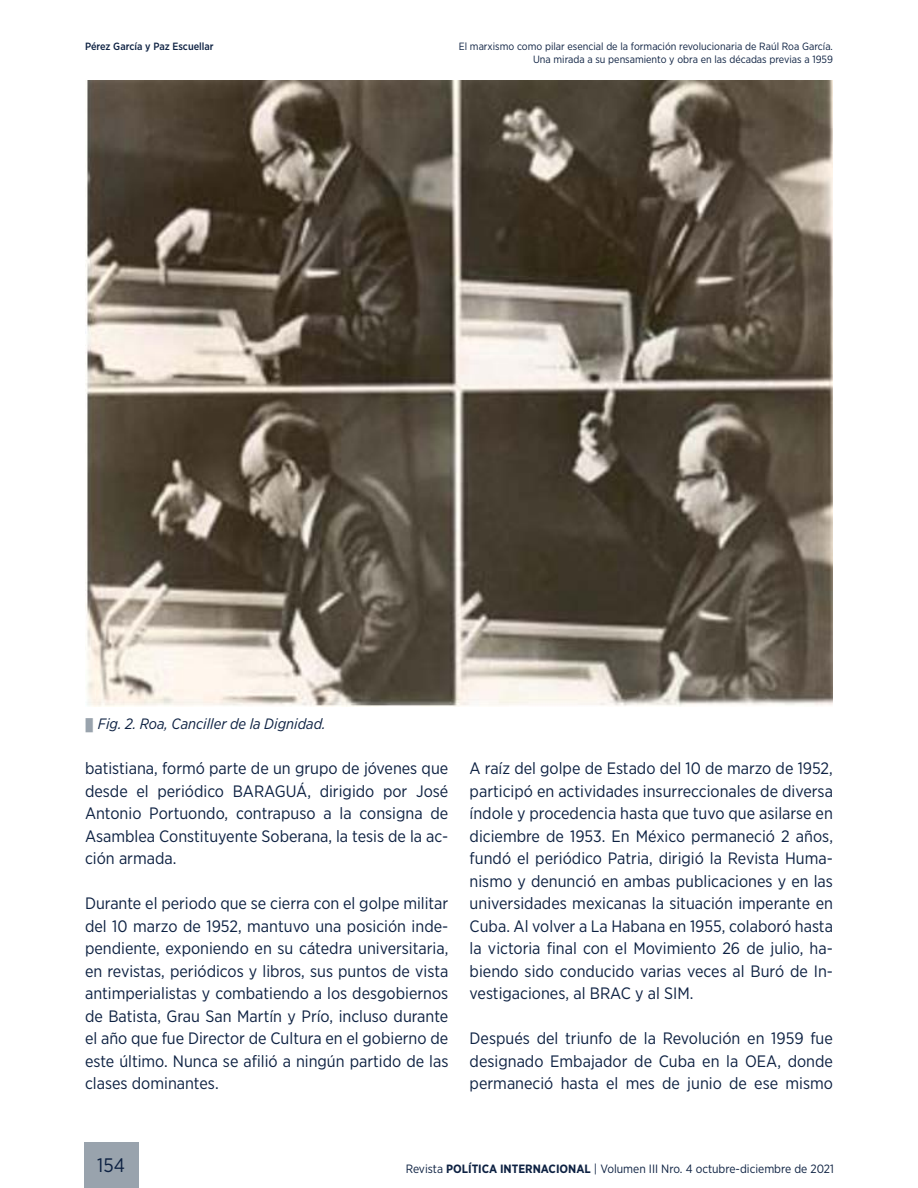
<style>
.page{position:relative;width:918px;height:1188px;background:#fff}
.page>*{position:absolute;margin:0;border:0;box-sizing:border-box;transform-origin:0 0}
.t1{font:19.5px "Gotham Narrow";color:#0d2142}
.t2{font:16.5px/22.5px "Gotham Narrow";color:#0d2142;text-align:justify}
.t3{font:italic 15px "Gotham Narrow";color:#0d2142}
.t4{font:12px "Gotham Narrow";color:#0d2142}
.t5{font:10.5px/12.6px "Gotham Narrow";color:#0d2142;text-align:right}
.t6{font:500 10.5px "Gotham Narrow";color:#0d2142}
.s1{font-family:"STIX General";font-style:normal;color:#99a3ad}
.s2{font-weight:700}
</style>
<div class="page">
<img style="left:86px;top:81px;width:747px;height:625px">
<div style="left:84px;top:1143px;width:54px;height:45px;background:#99a3ad"></div>
<p class="t6" style="left:85px;top:40px;width:130px">Pérez García y Paz Escuellar</p>
<p class="t5" style="left:459px;top:40px;width:376px">El marxismo como pilar esencial de la formación revolucionaria de Raúl Roa García.<br>Una mirada a su pensamiento y obra en las décadas previas a 1959</p>
<p class="t3" style="left:85px;top:714px;width:242px"><span class="s1">▮</span> Fig. 2. Roa, Canciller de la Dignidad.</p>
<p class="t2" style="left:85px;top:757px;width:365px">batistiana, formó parte de un grupo de jóvenes que desde el periódico BARAGUÁ, dirigido por José Antonio Portuondo, contrapuso a la consigna de Asamblea Constituyente Soberana, la tesis de la ac&shy;ción armada.</p>
<p class="t2" style="left:85px;top:892px;width:365px">Durante el periodo que se cierra con el golpe militar del 10 marzo de 1952, mantuvo una posición inde&shy;pendiente, exponiendo en su cátedra universitaria, en revistas, periódicos y libros, sus puntos de vista antimperialistas y combatiendo a los desgobiernos de Batista, Grau San Martín y Prío, incluso durante el año que fue Director de Cultura en el gobierno de este último. Nunca se afilió a ningún partido de las clases dominantes.</p>
<p class="t2" style="left:470px;top:757px;width:365px">A raíz del golpe de Estado del 10 de marzo de 1952, participó en actividades insurreccionales de diversa índole y procedencia hasta que tuvo que asilarse en diciembre de 1953. En México permaneció 2 años, fundó el periódico Patria, dirigió la Revista Huma&shy;nismo y denunció en ambas publicaciones y en las universidades mexicanas la situación imperante en Cuba. Al volver a La Habana en 1955, colaboró hasta la victoria final con el Movimiento 26 de julio, ha&shy;biendo sido conducido varias veces al Buró de In&shy;vestigaciones, al BRAC y al SIM.</p>
<p class="t2" style="left:470px;top:1027px;width:365px">Después del triunfo de la Revolución en 1959 fue designado Embajador de Cuba en la OEA, donde permaneció hasta el mes de junio de ese mismo</p>
<p class="t1" style="left:97px;top:1153px;width:29px">154</p>
<p class="t4" style="left:406px;top:1162px;width:430px">Revista <span class="s2">POLÍTICA INTERNACIONAL</span> | Volumen III Nro. 4 octubre-diciembre de 2021</p>
</div>
